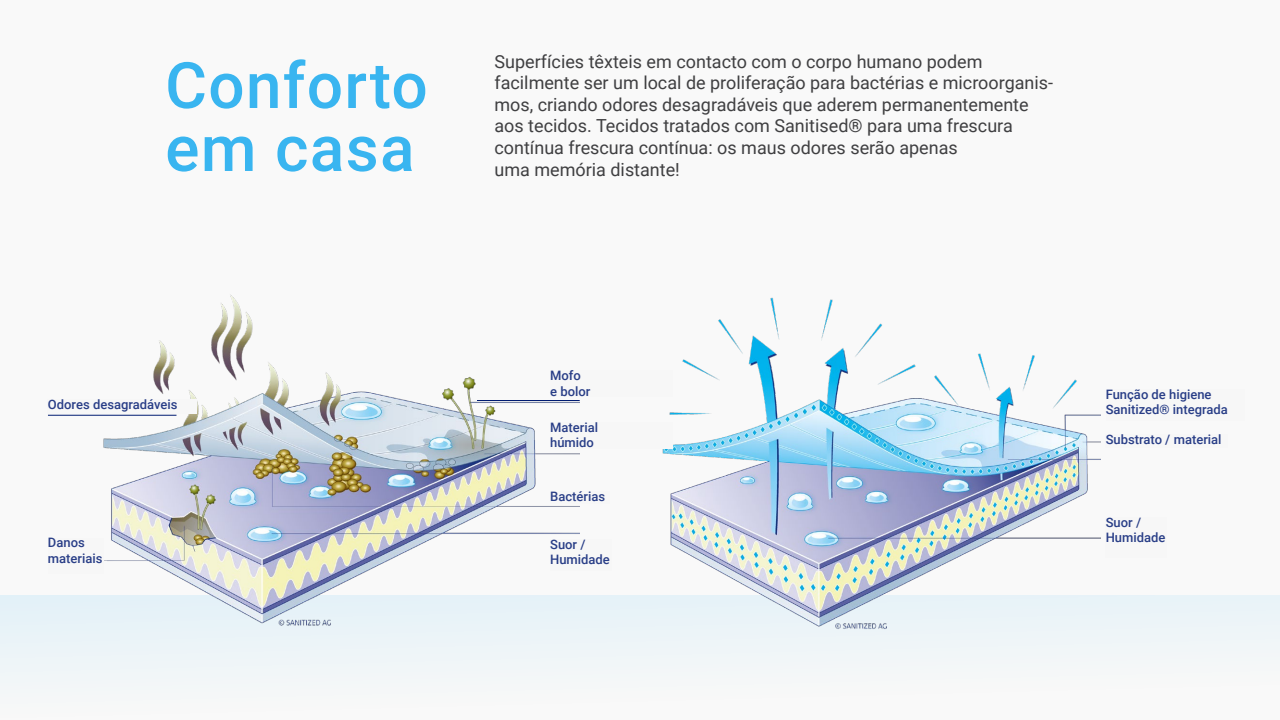
<style>
.page{position:relative;width:1280px;height:720px;background:#f9f9f9}
.page>*{position:absolute;margin:0;border:0;box-sizing:border-box;transform-origin:0 0}
.t1{font:500 64px/63px "Roboto";letter-spacing:.02em;color:#39b5f0}
.t2{font:18px/21.6px "Roboto";color:#3f3f41}
.t3{font:500 13px/15.6px "Roboto";color:#293e87}
</style>
<div class="page">
<div style="left:0;top:595px;width:1280px;height:125px;background:linear-gradient(to bottom,#e6f2f8,#fbfaf8)"></div>
<img style="left:96px;top:294px;width:484px;height:395px">
<img style="left:645px;top:297px;width:456px;height:359px">
<hr style="left:477px;top:400px;width:103px;height:1px;background:#001b71">
<hr style="left:48px;top:415px;width:128px;height:1px;background:#001b71">
<div style="left:48px;top:399px;width:149px;height:15px;background:#f7f7f7"></div>
<div style="left:550px;top:370px;width:122px;height:27px;background:#f7f7f7"></div>
<div style="left:550px;top:422px;width:122px;height:27px;background:#f7f7f7"></div>
<div style="left:550px;top:491px;width:59px;height:12px;background:#f7f7f7"></div>
<div style="left:550px;top:539px;width:61px;height:32px;background:#f7f7f7"></div>
<div style="left:48px;top:538px;width:56px;height:36px;background:#f7f7f7"></div>
<h1 class="t1" style="left:165px;top:51px;width:264px">Conforto em casa</h1>
<p class="t2" style="left:494px;top:50px;width:560px">Superfícies têxteis em contacto com o corpo humano podem facilmente ser um local de proliferação para bactérias e microorganis&shy;mos, criando odores desagradáveis que aderem permanentemente aos tecidos. Tecidos tratados com Sanitised® para uma frescura contínua frescura contínua: os maus odores serão apenas<br>uma memória distante!</p>
<p class="t3" style="left:48px;top:396px;width:131px">Odores desagradáveis</p>
<p class="t3" style="left:48px;top:534px;width:56px">Danos materiais</p>
<p class="t3" style="left:550px;top:367px;width:42px">Mofo e bolor</p>
<p class="t3" style="left:550px;top:419px;width:49px">Material húmido</p>
<p class="t3" style="left:550px;top:488px;width:56px">Bactérias</p>
<p class="t3" style="left:550px;top:536px;width:61px">Suor /<br>Humidade</p>
<p class="t3" style="left:1106px;top:386px;width:124px">Função de higiene<br>Sanitized® integrada</p>
<p class="t3" style="left:1106px;top:431px;width:117px">Substrato / material</p>
<p class="t3" style="left:1106px;top:514px;width:61px">Suor /<br>Humidade</p>
</div>
